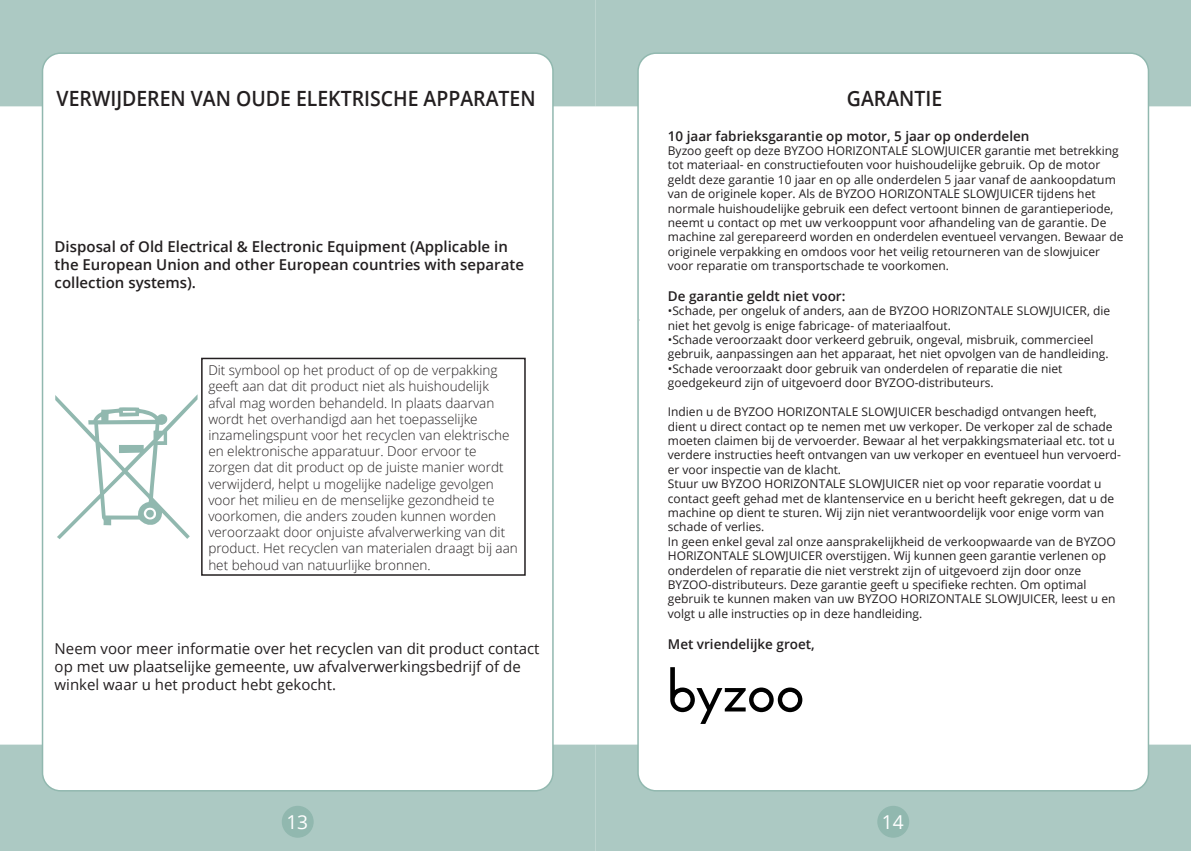
<style>
.page{position:relative;width:1191px;height:851px;background:#fff}
.page>*{position:absolute;margin:0;border:0;box-sizing:border-box;transform-origin:0 0}
.t1{font:600 21px "Open Sans";color:#231f20;scale:.93 1}
.t2{font:19.2px "Open Sans";color:#fff}
.t3{font:15px/18px "Open Sans";color:#231f20}
.t4{font:600 15px/18px "Open Sans";color:#231f20}
.t5{font:300 13.5px/16.2px "Open Sans";color:#231f20}
.t6{font:600 13.5px "Open Sans";color:#231f20}
.t7{font:12px/14.4px "Open Sans";color:#231f20}
</style>
<div class="page">
<div style="left:201px;top:357px;width:325px;height:218px;border:2px solid #231f20"></div>
<svg style="left:0;top:0;width:595px;height:106px;fill:#acc9c3"></svg>
<svg style="left:0;top:744px;width:595px;height:106px;fill:#acc9c3"></svg>
<div style="left:282px;top:805px;width:32px;height:32px;background:#91b8af;border-radius:50%"></div>
<svg style="left:595px;top:0;width:596px;height:106px;fill:#acc9c3"></svg>
<svg style="left:595px;top:744px;width:596px;height:106px;fill:#acc9c3"></svg>
<div style="left:877px;top:805px;width:32px;height:32px;background:#91b8af;border-radius:50%"></div>
<svg style="left:55px;top:395px;width:142px;height:144px"></svg>
<svg style="left:670px;top:667px;width:132px;height:56px"></svg>
<h1 class="t1" style="left:57px;top:84px;width:516px">VERWIJDEREN VAN OUDE ELEKTRISCHE APPARATEN</h1>
<h1 class="t1" style="left:847px;top:84px;width:104px">GARANTIE</h1>
<p class="t4" style="left:55px;top:237px;width:471px">Disposal of Old Electrical &amp; Electronic Equipment (Applicable in the European Union and other European countries with separate collection systems).</p>
<p class="t5" style="left:208px;top:361px;width:311px">Dit symbool op het product of op de verpakking geeft aan dat dit product niet als huishoudelijk afval mag worden behandeld. In plaats daarvan wordt het overhandigd aan het toepasselijke inzamelingspunt voor het recyclen van elektrische en elektronische apparatuur. Door ervoor te zorgen dat dit product op de juiste manier wordt verwijderd, helpt u mogelijke nadelige gevolgen voor het milieu en de menselijke gezondheid te voorkomen, die anders zouden kunnen worden veroorzaakt door onjuiste afvalverwerking van dit product. Het recyclen van materialen draagt bij aan het behoud van natuurlijke bronnen.</p>
<p class="t3" style="left:55px;top:639px;width:486px">Neem voor meer informatie over het recyclen van dit product contact op met uw plaatselijke gemeente, uw afvalverwerkingsbedrijf of de winkel waar u het product hebt gekocht.</p>
<p class="t6" style="left:668px;top:126px;width:363px">10 jaar fabrieksgarantie op motor, 5 jaar op onderdelen</p>
<p class="t7" style="left:668px;top:143px;width:457px">Byzoo geeft op deze BYZOO HORIZONTALE SLOWJUICER garantie met betrekking tot materiaal- en constructiefouten voor huishoudelijke gebruik. Op de motor geldt deze garantie 10 jaar en op alle onderdelen 5 jaar vanaf de aankoopdatum van de originele koper. Als de BYZOO HORIZONTALE SLOWJUICER tijdens het normale huishoudelijke gebruik een defect vertoont binnen de garantieperiode, neemt u contact op met uw verkooppunt voor afhandeling van de garantie. De machine zal gerepareerd worden en onderdelen eventueel vervangen. Bewaar de originele verpakking en omdoos voor het veilig retourneren van de slowjuicer voor reparatie om transportschade te voorkomen.</p>
<p class="t6" style="left:668px;top:286px;width:179px">De garantie geldt niet voor:</p>
<p class="t7" style="left:668px;top:303px;width:444px">•Schade, per ongeluk of anders, aan de BYZOO HORIZONTALE SLOWJUICER, die niet het gevolg is enige fabricage- of materiaalfout.</p>
<p class="t7" style="left:668px;top:332px;width:442px">•Schade veroorzaakt door verkeerd gebruik, ongeval, misbruik, commercieel gebruik, aanpassingen aan het apparaat, het niet opvolgen van de handleiding.</p>
<p class="t7" style="left:668px;top:361px;width:396px">•Schade veroorzaakt door gebruik van onderdelen of reparatie die niet goedgekeurd zijn of uitgevoerd door BYZOO-distributeurs.</p>
<p class="t7" style="left:668px;top:404px;width:455px">Indien u de BYZOO HORIZONTALE SLOWJUICER beschadigd ontvangen heeft, dient u direct contact op te nemen met uw verkoper. De verkoper zal de schade moeten claimen bij de vervoerder. Bewaar al het verpakkingsmateriaal etc. tot u verdere instructies heeft ontvangen van uw verkoper en eventueel hun vervoerd&shy;er voor inspectie van de klacht.<br>Stuur uw BYZOO HORIZONTALE SLOWJUICER niet op voor reparatie voordat u contact geeft gehad met de klantenservice en u bericht heeft gekregen, dat u de machine op dient te sturen. Wij zijn niet verantwoordelijk voor enige vorm van schade of verlies.<br>In geen enkel geval zal onze aansprakelijkheid de verkoopwaarde van de BYZOO HORIZONTALE SLOWJUICER overstijgen. Wij kunnen geen garantie verlenen op onderdelen of reparatie die niet verstrekt zijn of uitgevoerd zijn door onze BYZOO-distributeurs. Deze garantie geeft u specifieke rechten. Om optimal gebruik te kunnen maken van uw BYZOO HORIZONTALE SLOWJUICER, leest u en volgt u alle instructies op in deze handleiding.</p>
<p class="t6" style="left:668px;top:634px;width:148px">Met vriendelijke groet,</p>
<h2 class="t2" style="left:286px;top:808px;width:23px">13</h2>
<h2 class="t2" style="left:882px;top:808px;width:23px">14</h2>
</div>
